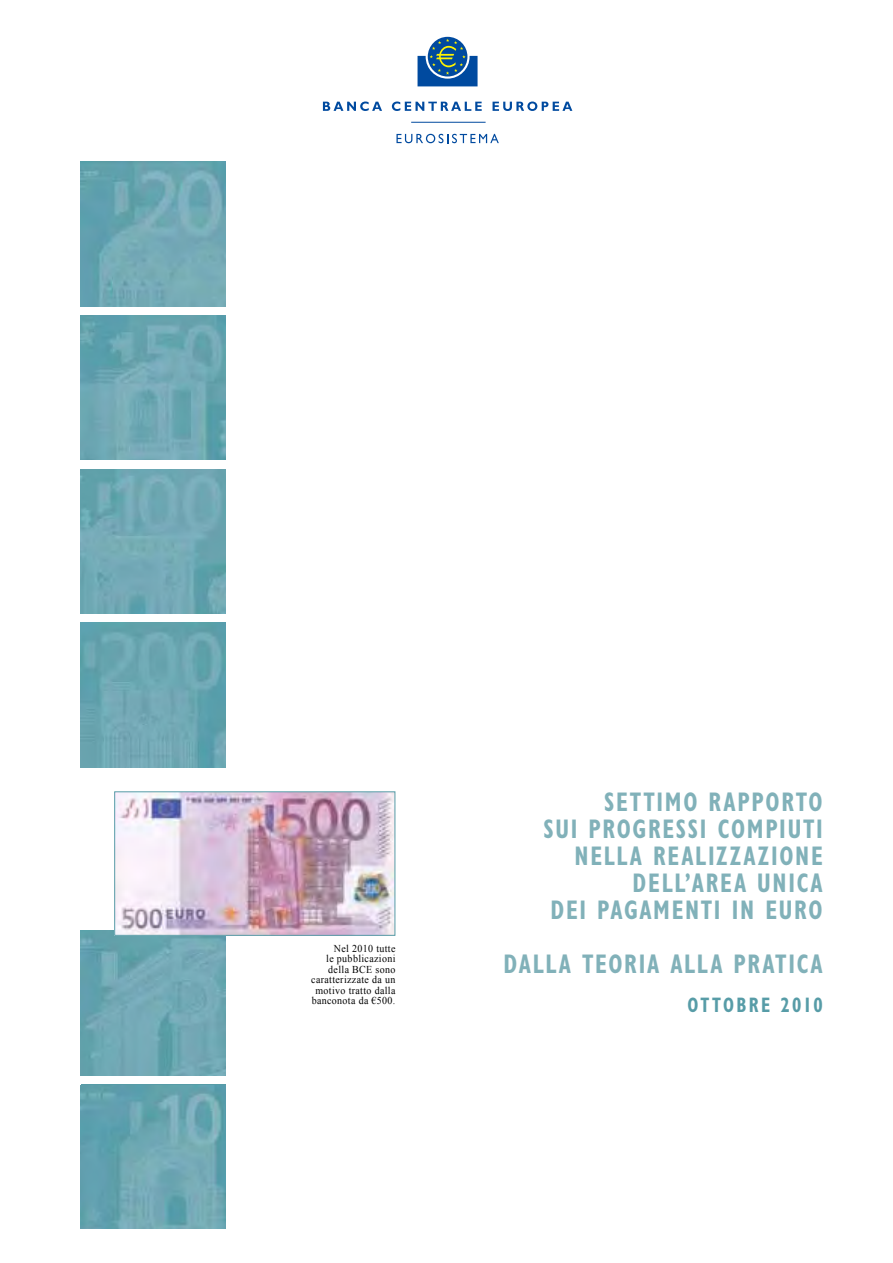
<style>
.page{position:relative;width:893px;height:1263px;background:#fff}
.page>*{position:absolute;margin:0;border:0;box-sizing:border-box;transform-origin:0 0}
.t1{font:700 condensed 27px/27px "Gill Sans Myriad";letter-spacing:.075em;color:#81b1b9;text-align:right;scale:.85 1}
.t2{font:700 condensed 21px "Gill Sans Myriad";letter-spacing:.12em;color:#579ca7;scale:.85 1}
.t3{font:10.5px/10.5px "Times New Roman WGL";letter-spacing:.035em;color:#000;text-align:right;scale:.95 1}
</style>
<div class="page">
<div style="left:428px;top:37px;width:39px;height:39px;background:#004a9f;border-radius:50%"></div>
<svg style="left:418px;top:39px;width:60px;height:47px"></svg>
<svg style="left:323px;top:102px;width:59px;height:9px"></svg>
<svg style="left:392px;top:102px;width:90px;height:9px"></svg>
<svg style="left:493px;top:102px;width:79px;height:9px"></svg>
<svg style="left:396px;top:134px;width:103px;height:9px"></svg>
<hr style="left:411px;top:122px;width:75px;height:1px;background:#004a9f">
<img style="left:81px;top:316px;width:144px;height:144px">
<img style="left:81px;top:469px;width:144px;height:145px">
<img style="left:81px;top:623px;width:144px;height:144px">
<img style="left:81px;top:931px;width:144px;height:144px">
<img style="left:81px;top:1085px;width:144px;height:144px">
<img style="left:81px;top:162px;width:144px;height:144px">
<img style="left:114px;top:791px;width:281px;height:145px">
<p class="t3" style="left:311px;top:944px;width:90px">Nel 2010 tutte<br>le pubblicazioni della BCE sono caratterizzate da un motivo tratto dalla banconota da €500.</p>
<p class="t1" style="left:543px;top:791px;width:330px">SETTIMO RAPPORTO<br>SUI PROGRESSI COMPIUTI<br>NELLA REALIZZAZIONE<br>DELL’AREA UNICA<br>DEI PAGAMENTI IN EURO</p>
<p class="t1" style="left:504px;top:953px;width:377px">DALLA TEORIA ALLA PRATICA</p>
<p class="t2" style="left:687px;top:998px;width:161px">OTTOBRE 2010</p>
</div>
